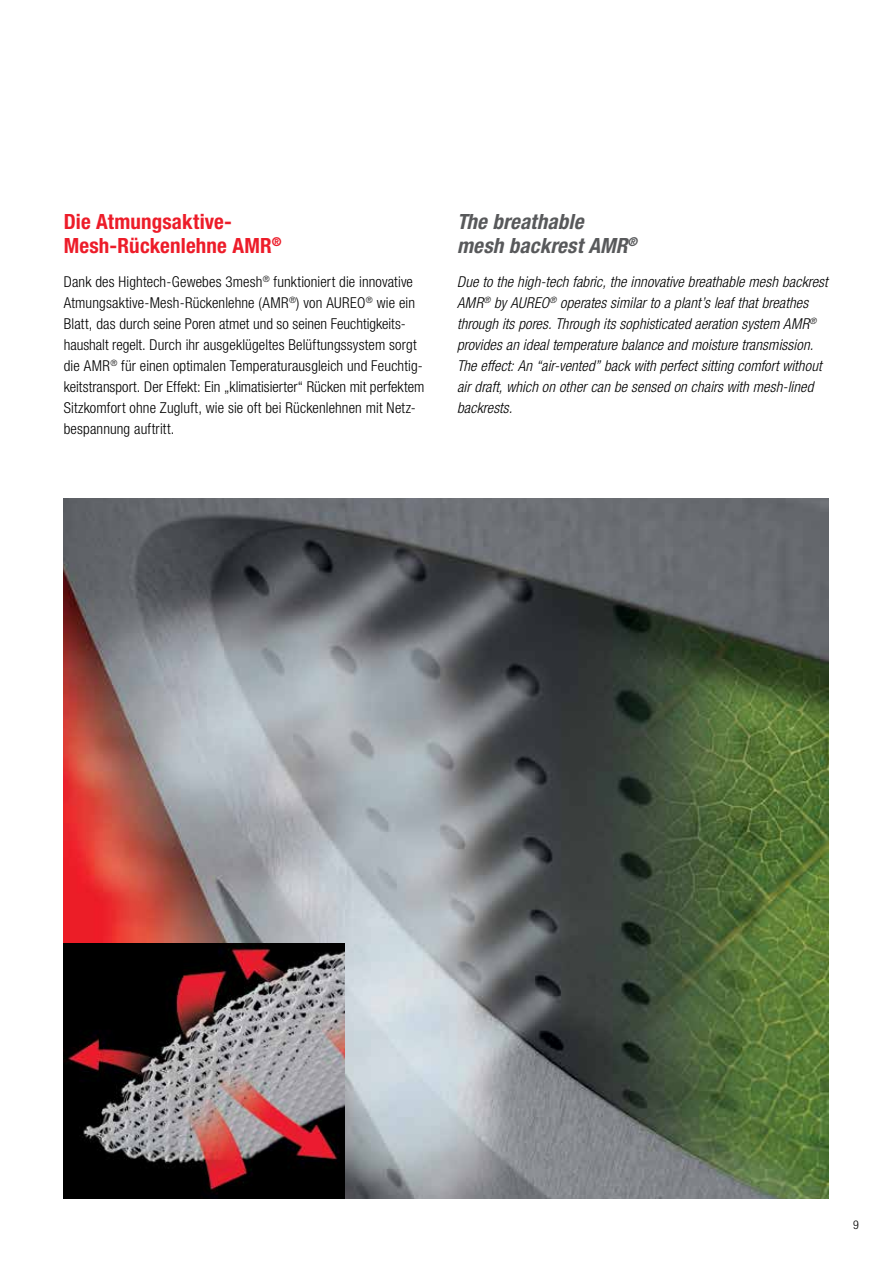
<style>
.page{position:relative;width:893px;height:1263px;background:#fff}
.page>*{position:absolute;margin:0;border:0;box-sizing:border-box;transform-origin:0 0}
.t1{font:700 condensed 21px/24px "Helvetica Neue LT";letter-spacing:.01em;color:#ed1c29}
.t2{font:italic 700 condensed 21px/24px "Helvetica Neue LT";letter-spacing:.01em;color:#58595b}
.t3{font:300 condensed 15px/21px "Helvetica Neue LT";letter-spacing:.01em;color:#000}
.t4{font:italic 300 condensed 15px/21px "Helvetica Neue LT";letter-spacing:.01em;color:#000}
.t5{font:300 condensed 12px "Helvetica Neue LT";color:#000}
</style>
<div class="page">
<img style="left:64px;top:499px;width:765px;height:700px">
<img style="left:64px;top:944px;width:280px;height:255px">
<h1 class="t1" style="left:64px;top:209px;width:219px">Die Atmungsaktive-<br>Mesh-Rückenlehne AMR<sup>®</sup></h1>
<p class="t3" style="left:64px;top:271px;width:362px">Dank des Hightech-Gewebes 3mesh<sup>®</sup> funktioniert die innovative Atmungsaktive-Mesh-Rückenlehne (AMR<sup>®</sup>) von AUREO<sup>®</sup> wie ein Blatt, das durch seine Poren atmet und so seinen Feuchtigkeits&shy;haushalt regelt. Durch ihr ausgeklügeltes Belüftungssystem sorgt die AMR<sup>®</sup> für einen optimalen Temperaturausgleich und Feuchtig&shy;keitstransport. Der Effekt: Ein „klimatisierter“ Rücken mit perfektem Sitzkomfort ohne Zugluft, wie sie oft bei Rückenlehnen mit Netz&shy;bespannung auftritt.</p>
<h1 class="t2" style="left:457px;top:209px;width:182px">The breathable<br>mesh backrest AMR<sup>®</sup></h1>
<p class="t4" style="left:457px;top:271px;width:372px">Due to the high-tech fabric, the innovative breathable mesh backrest AMR<sup>®</sup> by AUREO<sup>®</sup> operates similar to a plant’s leaf that breathes through its pores. Through its sophisticated aeration system AMR<sup>® </sup>provides an ideal temperature balance and moisture transmission.<br>The effect: An “air-vented” back with perfect sitting comfort without air draft, which on other can be sensed on chairs with mesh-lined backrests.</p>
<p class="t5" style="left:853px;top:1218px;width:7px">9</p>
</div>
